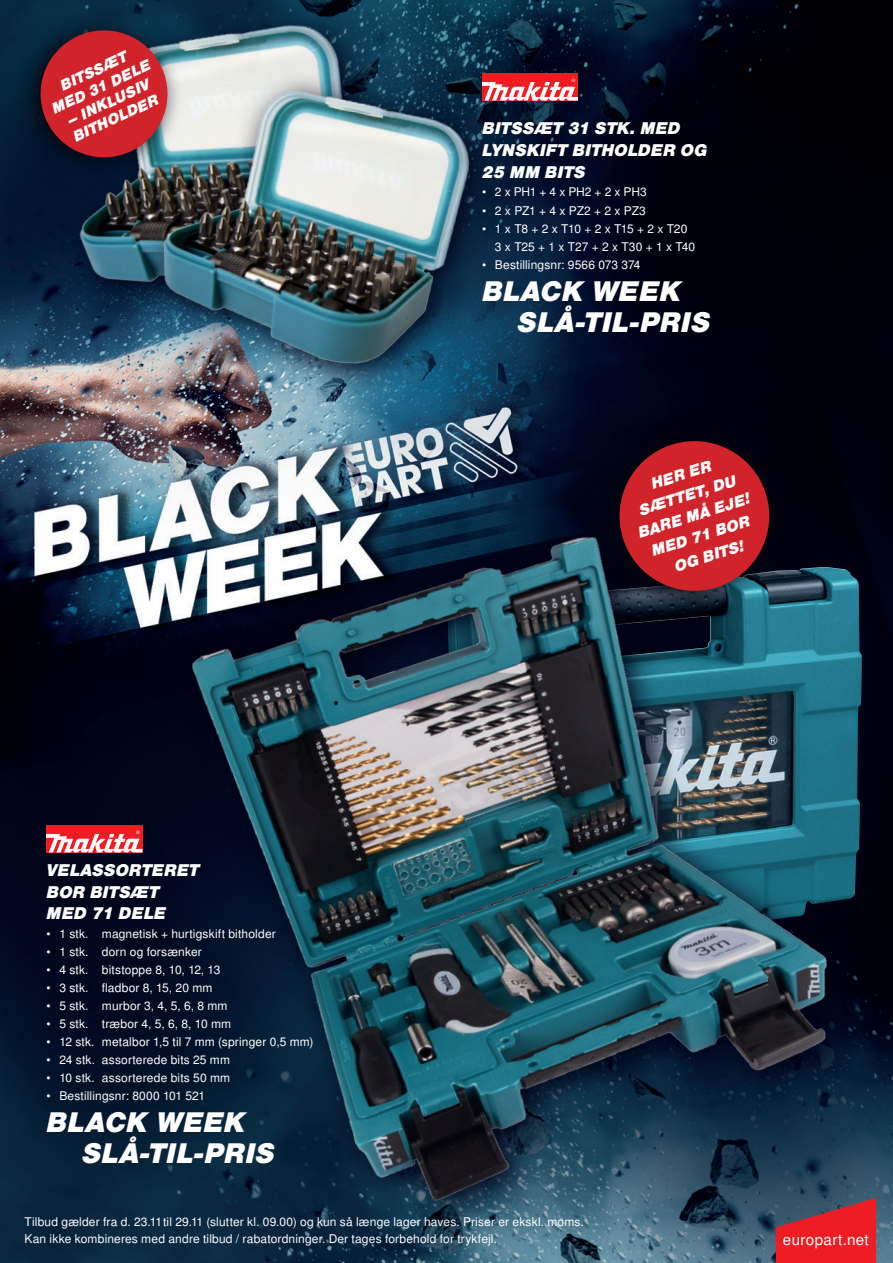
<style>
.page{position:relative;width:893px;height:1263px;background:#fff}
.page>*{position:absolute;margin:0;border:0;box-sizing:border-box;transform-origin:0 0}
.t1{font:italic 900 27px/30.8px "Nimbus San LOT";letter-spacing:.01em;color:#fff}
.t2{font:italic 900 16.2px/21.8px "Nimbus San LOT";color:#fff}
.t3{font:15.15px "Nimbus San LOT";letter-spacing:.025em;color:#fff}
.t4{font:italic 900 15px/21.5px "Nimbus San LOT";color:#fff;text-align:center}
.t5{font:italic 900 14.4px/17.2px "Nimbus San LOT";color:#fff;text-align:center}
.t6{font:12px/16.5px "Nimbus San LOT";letter-spacing:.01em;color:#fff}
.t7{font:12px "Nimbus San LOT";letter-spacing:-.02em;color:#fff}
.t8{font:12px "Nimbus San LOT";letter-spacing:-.015em;color:#fff}
</style>
<div class="page">
<img style="left:0;top:0;width:893px;height:1263px">
<div style="left:776px;top:1243px;width:100px;height:20px;background:#ee1d23"></div>
<div style="left:425px;top:545px;width:468px;height:440px;background:#00000e"></div>
<img style="left:162px;top:480px;width:718px;height:763px">
<img style="left:37px;top:0;width:356px;height:335px">
<img style="left:143px;top:71px;width:359px;height:325px">
<img style="left:151px;top:76px;width:326px;height:301px">
<div style="left:482px;top:73px;width:96px;height:28px;background:#ee1d23"></div>
<svg style="left:482px;top:79px;width:96px;height:22px"></svg>
<div style="left:46px;top:825px;width:96px;height:27px;background:#ee1d23"></div>
<svg style="left:46px;top:830px;width:96px;height:22px"></svg>
<svg style="left:588px;top:420px;width:199px;height:198px;background:#0e2131"></svg>
<svg style="left:611px;top:432px;width:167px;height:168px;background:#871d27"></svg>
<svg style="left:15px;top:13px;width:167px;height:167px;background:#1f3a4d"></svg>
<svg style="left:32px;top:22px;width:144px;height:144px;background:#8f313b"></svg>
<p class="t5" style="left:42px;top:86px;width:108px;rotate:-25deg">BITSSÆT<br>MED 31 DELE</p>
<p class="t5" style="left:63px;top:114px;width:94px;text-align:left;rotate:-25deg">– INKLUSIV<br>BITHOLDER</p>
<h2 class="t2" style="left:482px;top:118px;width:227px">BITSSÆT 31 STK. MED<br>LYNSKIFT BITHOLDER OG<br>25 MM BITS</h2>
<p class="t7" style="left:482px;top:185px;width:166px">• 2 x PH1 + 4 x PH2 + 2 x PH3</p>
<p class="t8" style="left:482px;top:204px;width:165px">• 2 x PZ1 + 4 x PZ2 + 2 x PZ3</p>
<p class="t6" style="left:495px;top:220px;width:202px;line-height:18px;text-indent:-13px">• 1 x T8 + 2 x T10 + 2 x T15 + 2 x T20<br>3 x T25 + 1 x T27 + 2 x T30 + 1 x T40</p>
<p class="t6" style="left:482px;top:257px;width:160px">• Bestillingsnr: 9566 073 374</p>
<h1 class="t1" style="left:518px;top:276px;width:194px;text-indent:-35px">BLACK WEEK<br>SLÅ-TIL-PRIS</h1>
<p class="t4" style="left:622px;top:483px;width:118px;rotate:-18deg">HER ER<br>SÆTTET, DU<br>BARE MÅ EJE!<br>MED 71 BOR<br>OG BITS!</p>
<h2 class="t2" style="left:47px;top:859px;width:154px">VELASSORTERET<br>BOR BITSÆT<br>MED 71 DELE</h2>
<p class="t6" style="left:47px;top:926px;width:231px">• 1 stk. magnetisk + hurtigskift bitholder</p>
<p class="t6" style="left:47px;top:944px;width:157px">• 1 stk. dorn og forsænker</p>
<p class="t6" style="left:47px;top:962px;width:175px">• 4 stk. bitstoppe 8, 10, 12, 13</p>
<p class="t6" style="left:47px;top:980px;width:167px">• 3 stk. fladbor 8, 15, 20 mm</p>
<p class="t6" style="left:47px;top:998px;width:182px">• 5 stk. murbor 3, 4, 5, 6, 8 mm</p>
<p class="t6" style="left:47px;top:1016px;width:186px">• 5 stk. træbor 4, 5, 6, 8, 10 mm</p>
<p class="t6" style="left:47px;top:1034px;width:268px">• 12 stk. metalbor 1,5 til 7 mm (springer 0,5 mm)</p>
<p class="t6" style="left:47px;top:1052px;width:185px">• 24 stk. assorterede bits 25 mm</p>
<p class="t6" style="left:47px;top:1070px;width:185px">• 10 stk. assorterede bits 50 mm</p>
<p class="t6" style="left:47px;top:1088px;width:160px">• Bestillingsnr: 8000 101 521</p>
<h1 class="t1" style="left:82px;top:1107px;width:194px;text-indent:-35px">BLACK WEEK<br>SLÅ-TIL-PRIS</h1>
<p class="t6" style="left:25px;top:1214px;width:561px">Tilbud gælder fra d. 23.11til 29.11 (slutter kl. 09.00) og kun så længe lager haves. Priser er ekskl. moms.<br>Kan ikke kombineres med andre tilbud / rabatordninger. Der tages forbehold for trykfejl.</p>
<p class="t3" style="left:783px;top:1230px;width:87px">europart.net</p>
</div>
